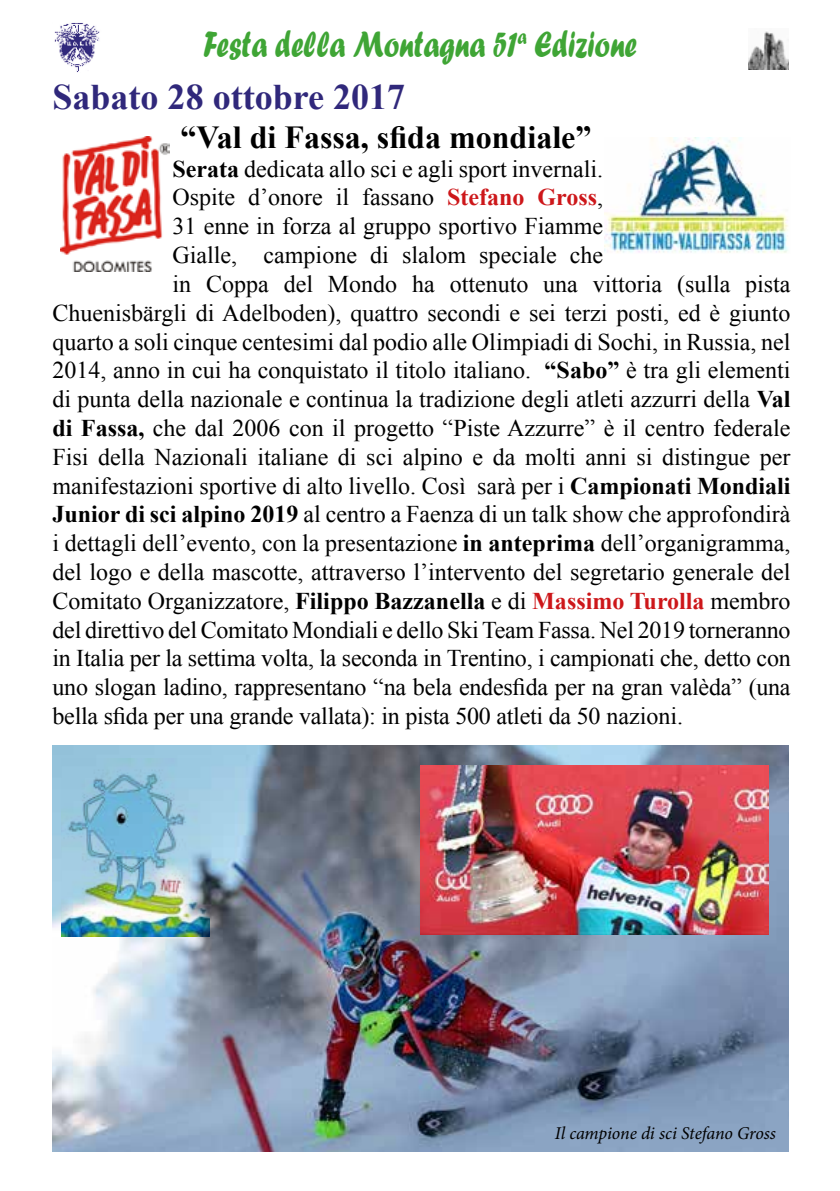
<style>
.page{position:relative;width:840px;height:1191px;background:#fff}
.page>*{position:absolute;margin:0;border:0;box-sizing:border-box;transform-origin:0 0}
.t1{font:38px "Forte";color:#3fa535;scale:.75 1}
.t2{font:700 36px "Times New Roman";color:#30287b}
.t3{font:700 32px "Times New Roman";color:#000}
.t4{font:24px "Times New Roman";color:#000}
.t5{font:italic 18px "Minion Pro";letter-spacing:-.01em;color:#000}
.s1{font-weight:700}
.s2{font-weight:700;color:#cd171a}
</style>
<div class="page">
<img style="left:748px;top:31px;width:40px;height:38px">
<img style="left:54px;top:23px;width:46px;height:50px">
<img style="left:60px;top:137px;width:110px;height:134px">
<img style="left:52px;top:746px;width:735px;height:405px">
<img style="left:420px;top:765px;width:348px;height:169px">
<img style="left:604px;top:138px;width:184px;height:115px">
<img style="left:61px;top:759px;width:148px;height:177px">
<h1 class="t1" style="left:203px;top:22px;width:579px">Festa della Montagna 51<sup>a</sup> Edizione</h1>
<h2 class="t2" style="left:52px;top:72px;width:354px">Sabato 28 ottobre 2017</h2>
<h3 class="t3" style="left:180px;top:115px;width:412px">“Val di Fassa, sfida mondiale”</h3>
<p class="t4" style="left:172px;top:152px;width:432px"><span class="s1">Serata</span> dedicata allo sci e agli sport invernali.</p>
<p class="t4" style="left:172px;top:181px;width:432px">Ospite d’onore il fassano <span class="s2">Stefano Gross</span>,</p>
<p class="t4" style="left:172px;top:210px;width:432px">31 enne in forza al gruppo sportivo Fiamme</p>
<p class="t4" style="left:172px;top:239px;width:432px">Gialle, campione di slalom speciale che</p>
<p class="t4" style="left:172px;top:268px;width:619px">in Coppa del Mondo ha ottenuto una vittoria (sulla pista</p>
<p class="t4" style="left:52px;top:296px;width:739px">Chuenisbärgli di Adelboden), quattro secondi e sei terzi posti, ed è giunto</p>
<p class="t4" style="left:52px;top:325px;width:739px">quarto a soli cinque centesimi dal podio alle Olimpiadi di Sochi, in Russia, nel</p>
<p class="t4" style="left:52px;top:354px;width:739px">2014, anno in cui ha conquistato il titolo italiano. <span class="s1">“Sabo”</span> è tra gli elementi</p>
<p class="t4" style="left:52px;top:383px;width:739px">di punta della nazionale e continua la tradizione degli atleti azzurri della <span class="s1">Val</span></p>
<p class="t4" style="left:52px;top:412px;width:739px"><span class="s1">di Fassa,</span> che dal 2006 con il progetto “Piste Azzurre” è il centro federale</p>
<p class="t4" style="left:52px;top:440px;width:739px">Fisi della Nazionali italiane di sci alpino e da molti anni si distingue per</p>
<p class="t4" style="left:52px;top:469px;width:739px">manifestazioni sportive di alto livello. Così sarà per i <span class="s1">Campionati Mondiali</span></p>
<p class="t4" style="left:52px;top:498px;width:739px"><span class="s1">Junior di sci alpino 2019</span> al centro a Faenza di un talk show che approfondirà</p>
<p class="t4" style="left:52px;top:527px;width:739px">i dettagli dell’evento, con la presentazione <span class="s1">in anteprima</span> dell’organigramma,</p>
<p class="t4" style="left:52px;top:556px;width:739px">del logo e della mascotte, attraverso l’intervento del segretario generale del</p>
<p class="t4" style="left:52px;top:584px;width:739px">Comitato Organizzatore, <span class="s1">Filippo Bazzanella</span> e di <span class="s2">Massimo Turolla</span> membro</p>
<p class="t4" style="left:52px;top:613px;width:739px">del direttivo del Comitato Mondiali e dello Ski Team Fassa. Nel 2019 torneranno</p>
<p class="t4" style="left:52px;top:642px;width:739px">in Italia per la settima volta, la seconda in Trentino, i campionati che, detto con</p>
<p class="t4" style="left:52px;top:671px;width:739px">uno slogan ladino, rappresentano “na bela endesfida per na gran valèda” (una</p>
<p class="t4" style="left:52px;top:700px;width:631px">bella sfida per una grande vallata): in pista 500 atleti da 50 nazioni.</p>
<p class="t5" style="left:554px;top:1120px;width:222px">Il campione di sci Stefano Gross</p>
</div>
